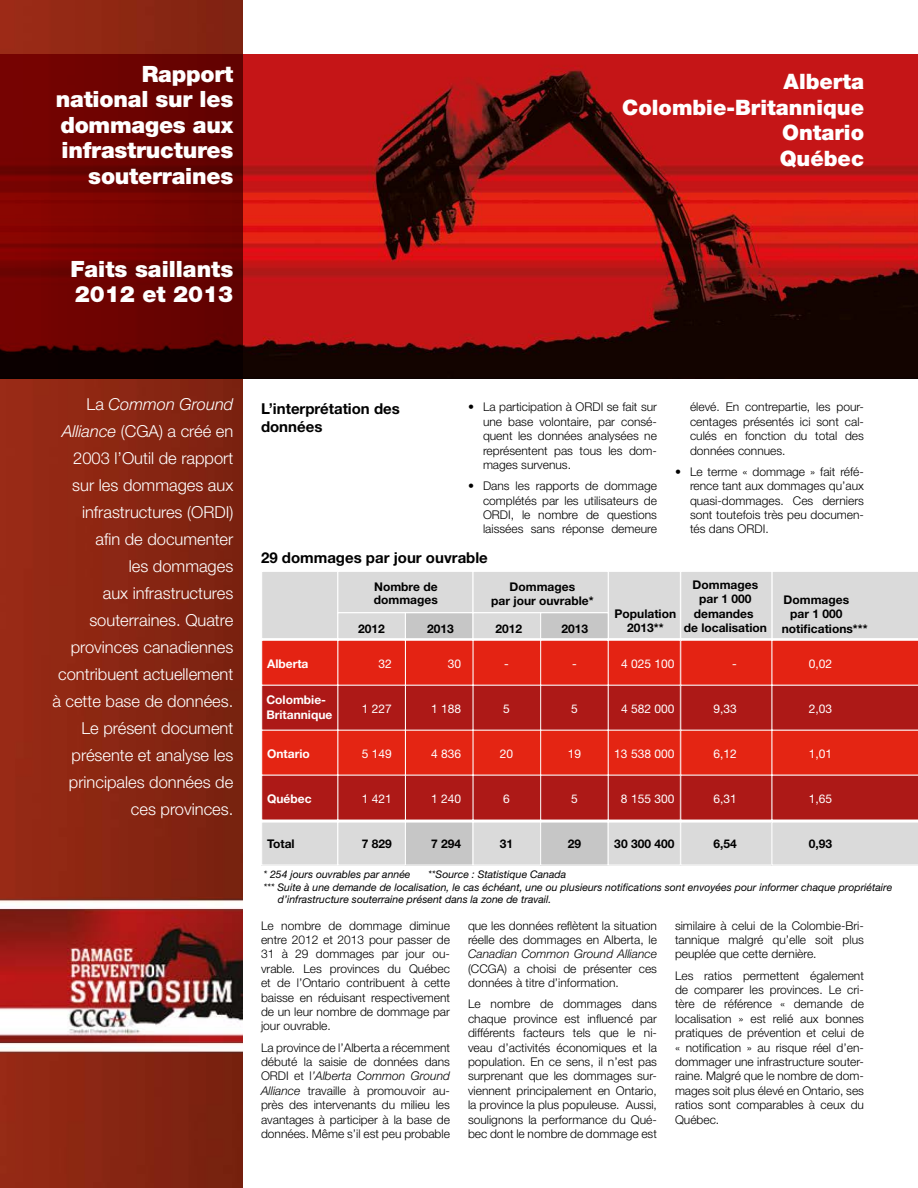
<style>
.page{position:relative;width:918px;height:1188px;background:#fff}
.page>*{position:absolute;margin:0;border:0;box-sizing:border-box;transform-origin:0 0}
.t1{font:900 22.5px/25.5px "Helvetica Neue LT Std";letter-spacing:-.01em;color:#fff;text-align:right}
.t2{font:900 21.3px/25.5px "Helvetica Neue LT Std";color:#fff;text-align:right}
.t3{font:300 16.5px/27px "Helvetica Neue LT Std";color:#fff;text-align:right}
.t4{font:700 15px/18px "Helvetica Neue LT Std";color:#000}
.t5{font:300 12px/14.4px "Helvetica Neue LT Std";color:#000;text-align:justify}
.t6{font:700 12px/14.4px "Helvetica Neue LT Std";color:#000;text-align:center}
.t7{font:12px "Helvetica Neue LT Std";color:#fff}
.t8{font:700 12px/15px "Helvetica Neue LT Std";color:#fff}
.t9{font:italic 300 12px "Helvetica Neue LT Std";color:#000}
.t10{font:italic 10.5px "Helvetica Neue LT Std";color:#000}
.s1{font-style:italic}
</style>
<div class="page">
<img style="left:243px;top:54px;width:675px;height:324px">
<img style="left:0;top:0;width:243px;height:1188px">
<svg style="left:261px;top:572px;width:657px;height:294px;background:#d06c67"></svg>
<h1 class="t1" style="left:56px;top:61px;width:179px">Rapport national sur les dommages aux infrastructures souterraines</h1>
<h1 class="t1" style="left:70px;top:256px;width:164px;text-align:left">Faits saillants<br>2012 et 2013</h1>
<h2 class="t2" style="left:622px;top:69px;width:243px">Alberta<br>Colombie-Britannique<br>Ontario<br>Québec</h2>
<p class="t3" style="left:52px;top:391px;width:182px">La <span class="s1">Common Ground<br>Alliance</span> (CGA) a créé en<br>2003 l’Outil de rapport sur les dommages aux infrastructures (ORDI)<br>afin de documenter<br>les dommages<br>aux infrastructures souterraines. Quatre provinces canadiennes contribuent actuellement à cette base de données.<br>Le présent document présente et analyse les principales données de ces provinces.</p>
<p class="t4" style="left:261px;top:399px;width:140px">L’interprétation des données</p>
<p class="t5" style="left:483px;top:400px;width:176px;text-indent:-15px">• La participation à ORDI se fait sur une base volontaire, par consé&shy;quent les données analysées ne représentent pas tous les dom&shy;mages survenus.</p>
<p class="t5" style="left:483px;top:478px;width:175px;text-indent:-15px">• Dans les rapports de dommage complétés par les utilisateurs de ORDI, le nombre de questions laissées sans réponse demeure</p>
<p class="t4" style="left:261px;top:548px;width:228px">29 dommages par jour ouvrable</p>
<p class="t5" style="left:690px;top:400px;width:176px">élevé. En contrepartie, les pour&shy;centages présentés ici sont cal&shy;culés en fonction du total des données connues.</p>
<p class="t5" style="left:690px;top:464px;width:176px;text-indent:-15px">• Le terme « dommage » fait réfé&shy;rence tant aux dommages qu’aux quasi-dommages. Ces derniers sont toutefois très peu documen&shy;tés dans ORDI.</p>
<p class="t6" style="left:374px;top:579px;width:65px;line-height:13.5px;text-align:left">Nombre de dommages</p>
<p class="t6" style="left:491px;top:579px;width:104px">Dommages<br>par jour ouvrable*</p>
<p class="t6" style="left:684px;top:577px;width:85px">Dommages par 1 000 demandes<br>de localisation</p>
<p class="t6" style="left:615px;top:606px;width:63px">Population</p>
<p class="t6" style="left:358px;top:621px;width:28px">2012</p>
<p class="t6" style="left:427px;top:621px;width:28px">2013</p>
<p class="t6" style="left:496px;top:621px;width:28px">2012</p>
<p class="t6" style="left:562px;top:621px;width:28px">2013</p>
<p class="t6" style="left:627px;top:620px;width:38px">2013**</p>
<p class="t6" style="left:784px;top:592px;width:67px">Dommages</p>
<p class="t6" style="left:790px;top:607px;width:54px">par 1 000</p>
<p class="t6" style="left:782px;top:621px;width:87px">notifications***</p>
<p class="t8" style="left:267px;top:656px;width:43px">Alberta</p>
<p class="t7" style="left:378px;top:657px;width:15px">32</p>
<p class="t7" style="left:448px;top:657px;width:15px">30</p>
<p class="t7" style="left:504px;top:657px;width:6px">-</p>
<p class="t7" style="left:572px;top:657px;width:6px">-</p>
<p class="t7" style="left:621px;top:657px;width:55px">4 025 100</p>
<p class="t7" style="left:732px;top:657px;width:6px">-</p>
<p class="t7" style="left:809px;top:657px;width:25px">0,02</p>
<p class="t7" style="left:362px;top:702px;width:32px">1 227</p>
<p class="t7" style="left:431px;top:702px;width:32px">1 188</p>
<p class="t7" style="left:503px;top:702px;width:8px">5</p>
<p class="t7" style="left:571px;top:702px;width:8px">5</p>
<p class="t7" style="left:621px;top:702px;width:55px">4 582 000</p>
<p class="t7" style="left:714px;top:702px;width:25px">9,33</p>
<p class="t7" style="left:809px;top:702px;width:25px">2,03</p>
<p class="t8" style="left:267px;top:746px;width:44px">Ontario</p>
<p class="t7" style="left:362px;top:747px;width:32px">5 149</p>
<p class="t7" style="left:431px;top:747px;width:32px">4 836</p>
<p class="t7" style="left:500px;top:747px;width:15px">20</p>
<p class="t7" style="left:568px;top:747px;width:15px">19</p>
<p class="t7" style="left:614px;top:747px;width:62px">13 538 000</p>
<p class="t7" style="left:714px;top:747px;width:25px">6,12</p>
<p class="t7" style="left:809px;top:747px;width:25px">1,01</p>
<p class="t8" style="left:267px;top:791px;width:46px">Québec</p>
<p class="t7" style="left:362px;top:792px;width:32px">1 421</p>
<p class="t7" style="left:431px;top:792px;width:32px">1 240</p>
<p class="t7" style="left:503px;top:792px;width:8px">6</p>
<p class="t7" style="left:571px;top:792px;width:8px">5</p>
<p class="t7" style="left:621px;top:792px;width:55px">8 155 300</p>
<p class="t7" style="left:714px;top:792px;width:25px">6,31</p>
<p class="t7" style="left:809px;top:792px;width:25px">1,65</p>
<p class="t6" style="left:267px;top:836px;width:29px">Total</p>
<p class="t6" style="left:362px;top:836px;width:32px">7 829</p>
<p class="t6" style="left:431px;top:836px;width:32px">7 294</p>
<p class="t6" style="left:500px;top:836px;width:15px">31</p>
<p class="t6" style="left:568px;top:836px;width:15px">29</p>
<p class="t6" style="left:614px;top:836px;width:62px">30 300 400</p>
<p class="t6" style="left:714px;top:836px;width:25px">6,54</p>
<p class="t6" style="left:809px;top:836px;width:25px">0,93</p>
<p class="t8" style="left:266px;top:692px;width:67px">Colombie-<br>Britannique</p>
<p class="t10" style="left:263px;top:868px;width:149px">* 254 jours ouvrables par année</p>
<p class="t10" style="left:428px;top:868px;width:140px">**Source : Statistique Canada</p>
<p class="t10" style="left:263px;top:881px;width:631px">*** Suite à une demande de localisation, le cas échéant, une ou plusieurs notifications sont envoyées pour informer chaque propriétaire</p>
<p class="t10" style="left:278px;top:893px;width:275px">d’infrastructure souterraine présent dans la zone de travail.</p>
<p class="t5" style="left:261px;top:918px;width:191px">Le nombre de dommage diminue entre 2012 et 2013 pour passer de 31 à 29 dommages par jour ou&shy;vrable. Les provinces du Québec et de l’Ontario contribuent à cette baisse en réduisant respectivement de un leur nombre de dommage par jour ouvrable.</p>
<p class="t5" style="left:261px;top:1040px;width:191px">La province de l’Alberta a récemment débuté la saisie de données dans ORDI et l<span class="s1">’Alberta Common Ground Alliance</span> travaille à promouvoir au&shy;près des intervenants du milieu les avantages à participer à la base de données. Même s’il est peu probable</p>
<p class="t5" style="left:468px;top:918px;width:191px">que les données reflètent la situation réelle des dommages en Alberta, le</p>
<p class="t9" style="left:468px;top:947px;width:191px">Canadian Common Ground Alliance</p>
<p class="t5" style="left:468px;top:961px;width:191px">(CCGA) a choisi de présenter ces données à titre d’information.</p>
<p class="t5" style="left:468px;top:997px;width:191px">Le nombre de dommages dans chaque province est influencé par différents facteurs tels que le ni&shy;veau d’activités économiques et la population. En ce sens, il n’est pas surprenant que les dommages sur&shy;viennent principalement en Ontario, la province la plus populeuse. Aussi, soulignons la performance du Qué&shy;bec dont le nombre de dommage est</p>
<p class="t5" style="left:675px;top:918px;width:190px">similaire à celui de la Colombie-Bri&shy;tannique malgré qu’elle soit plus peuplée que cette dernière.</p>
<p class="t5" style="left:675px;top:968px;width:191px">Les ratios permettent également de comparer les provinces. Le cri&shy;tère de référence « demande de localisation » est relié aux bonnes pratiques de prévention et celui de « notification » au risque réel d’en&shy;dommager une infrastructure souter&shy;raine. Malgré que le nombre de dom&shy;mages soit plus élevé en Ontario, ses ratios sont comparables à ceux du Québec.</p>
</div>
